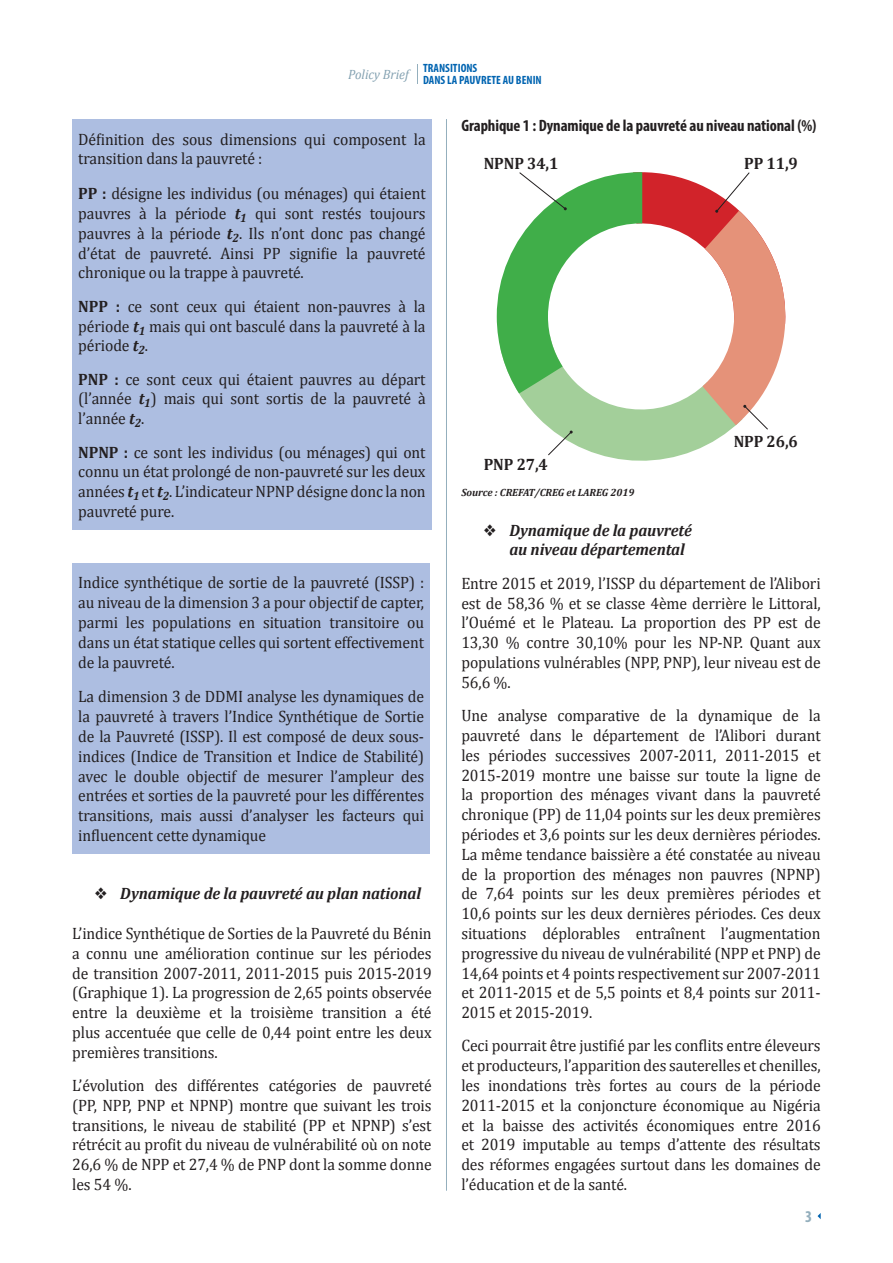
<style>
.page{position:relative;width:893px;height:1263px;background:#fff}
.page>*{position:absolute;margin:0;border:0;box-sizing:border-box;transform-origin:0 0}
.t1{font:16.5px/19.8px "Cambria";letter-spacing:-.005em;color:#231f20;text-align:justify;scale:.95 1}
.t2{font:italic 700 16.5px/19.8px "Cambria";letter-spacing:-.005em;color:#231f20;scale:.95 1}
.t3{font:700 condensed 16.5px "Myriad Pro";letter-spacing:-.005em;color:#231f20}
.t4{font:700 16.5px "Cambria";letter-spacing:-.005em;color:#231f20;scale:.95 1}
.t5{font:700 condensed 16.5px "Myriad Pro";color:#94afbd}
.t6{font:italic 13.5px "Cambria";color:#83a1b1;scale:.95 1}
.t7{font:700 condensed 12px/12px "Myriad Pro";color:#0164b1}
.t8{font:italic 700 10.5px "Cambria";letter-spacing:-.005em;color:#231f20}
.s1{font-weight:700}
.s2{font-weight:700;font-style:italic}
</style>
<div class="page">
<svg style="left:417px;top:64px;width:1px;height:20px"></svg>
<svg style="left:817px;top:1213px;width:4px;height:6px"></svg>
<div style="left:72px;top:119px;width:360px;height:411px;background:#adbee1"></div>
<div style="left:72px;top:563px;width:358px;height:291px;background:#adbee1"></div>
<svg style="left:497px;top:172px;width:289px;height:289px"></svg>
<hr style="left:446px;top:119px;width:1px;height:1072px;background:#94afbd">
<p class="t6" style="left:348px;top:64px;width:65px">Policy Brief</p>
<p class="t7" style="left:423px;top:62px;width:120px">TRANSITIONS<br>DANS LA PAUVRETE AU BENIN</p>
<p class="t1" style="left:78px;top:129px;width:367px">Définition des sous dimensions qui composent la transition dans la pauvreté :</p>
<p class="t1" style="left:78px;top:184px;width:367px"><span class="s1">PP :</span> désigne les individus (ou ménages) qui étaient pauvres à la période <span class="s2">t</span><sub>1</sub> qui sont restés toujours pauvres à la période <span class="s2">t</span><sub>2</sub>. Ils n’ont donc pas changé d’état de pauvreté. Ainsi PP signifie la pauvreté chronique ou la trappe à pauvreté.</p>
<p class="t1" style="left:78px;top:296px;width:367px"><span class="s1">NPP :</span> ce sont ceux qui étaient non-pauvres à la période <span class="s2">t</span><sub>1</sub> mais qui ont basculé dans la pauvreté à la période <span class="s2">t</span><sub>2</sub>.</p>
<p class="t1" style="left:78px;top:369px;width:367px"><span class="s1">PNP :</span> ce sont ceux qui étaient pauvres au départ (l’année <span class="s2">t</span><sub>1</sub>) mais qui sont sortis de la pauvreté à l’année <span class="s2">t</span><sub>2</sub>.</p>
<p class="t1" style="left:78px;top:442px;width:367px"><span class="s1">NPNP :</span> ce sont les individus (ou ménages) qui ont connu un état prolongé de non-pauvreté sur les deux années <span class="s2">t</span><sub>1</sub> et <span class="s2">t</span><sub>2</sub>. L’indicateur NPNP désigne donc la non pauvreté pure.</p>
<p class="t1" style="left:78px;top:573px;width:366px">Indice synthétique de sortie de la pauvreté (ISSP) : au niveau de la dimension 3 a pour objectif de capter, parmi les populations en situation transitoire ou dans un état statique celles qui sortent effectivement de la pauvreté.</p>
<p class="t1" style="left:78px;top:687px;width:366px">La dimension 3 de DDMI analyse les dynamiques de la pauvreté à travers l’Indice Synthétique de Sortie de la Pauvreté (ISSP). Il est composé de deux sous&shy;indices (Indice de Transition et Indice de Stabilité) avec le double objectif de mesurer l’ampleur des entrées et sorties de la pauvreté pour les différentes transitions, mais aussi d’analyser les facteurs qui influencent cette dynamique</p>
<p class="t2" style="left:95px;top:883px;width:345px">❖ Dynamique de la pauvreté au plan national</p>
<p class="t1" style="left:72px;top:923px;width:380px">L’indice Synthétique de Sorties de la Pauvreté du Bénin a connu une amélioration continue sur les périodes de transition 2007-2011, 2011-2015 puis 2015-2019 (Graphique 1). La progression de 2,65 points observée entre la deuxième et la troisième transition a été plus accentuée que celle de 0,44 point entre les deux premières transitions.</p>
<p class="t1" style="left:72px;top:1075px;width:380px">L’évolution des différentes catégories de pauvreté (PP, NPP, PNP et NPNP) montre que suivant les trois transitions, le niveau de stabilité (PP et NPNP) s’est rétrécit au profit du niveau de vulnérabilité où on note 26,6 % de NPP et 27,4 % de PNP dont la somme donne les 54 %.</p>
<p class="t3" style="left:461px;top:116px;width:357px">Graphique 1 : Dynamique de la pauvreté au niveau national (%)</p>
<p class="t4" style="left:484px;top:152px;width:80px">NPNP 34,1</p>
<p class="t4" style="left:744px;top:152px;width:58px">PP 11,9</p>
<p class="t4" style="left:484px;top:453px;width:69px">PNP 27,4</p>
<p class="t8" style="left:461px;top:485px;width:175px">Source : CREFAT/CREG et LAREG 2019</p>
<p class="t4" style="left:734px;top:429px;width:69px">NPP 26,6</p>
<p class="t2" style="left:509px;top:520px;width:194px;text-indent:-25px">❖ Dynamique de la pauvreté au niveau départemental</p>
<p class="t1" style="left:461px;top:573px;width:380px">Entre 2015 et 2019, l’ISSP du département de l’Alibori est de 58,36 % et se classe 4ème derrière le Littoral, l’Ouémé et le Plateau. La proportion des PP est de 13,30 % contre 30,10% pour les NP-NP. Quant aux populations vulnérables (NPP, PNP), leur niveau est de 56,6 %.</p>
<p class="t1" style="left:461px;top:705px;width:380px">Une analyse comparative de la dynamique de la pauvreté dans le département de l’Alibori durant les périodes successives 2007-2011, 2011-2015 et 2015-2019 montre une baisse sur toute la ligne de la proportion des ménages vivant dans la pauvreté chronique (PP) de 11,04 points sur les deux premières périodes et 3,6 points sur les deux dernières périodes.<br>La même tendance baissière a été constatée au niveau de la proportion des ménages non pauvres (NPNP) de 7,64 points sur les deux premières périodes et 10,6 points sur les deux dernières périodes. Ces deux situations déplorables entraînent l’augmentation progressive du niveau de vulnérabilité (NPP et PNP) de 14,64 points et 4 points respectivement sur 2007-2011 et 2011-2015 et de 5,5 points et 8,4 points sur 2011- 2015 et 2015-2019.</p>
<p class="t1" style="left:461px;top:1036px;width:380px">Ceci pourrait être justifié par les conflits entre éleveurs et producteurs, l’apparition des sauterelles et chenilles, les inondations très fortes au cours de la période 2011-2015 et la conjoncture économique au Nigéria et la baisse des activités économiques entre 2016 et 2019 imputable au temps d’attente des résultats des réformes engagées surtout dans les domaines de l’éducation et de la santé.</p>
<p class="t5" style="left:805px;top:1206px;width:9px">3</p>
</div>
